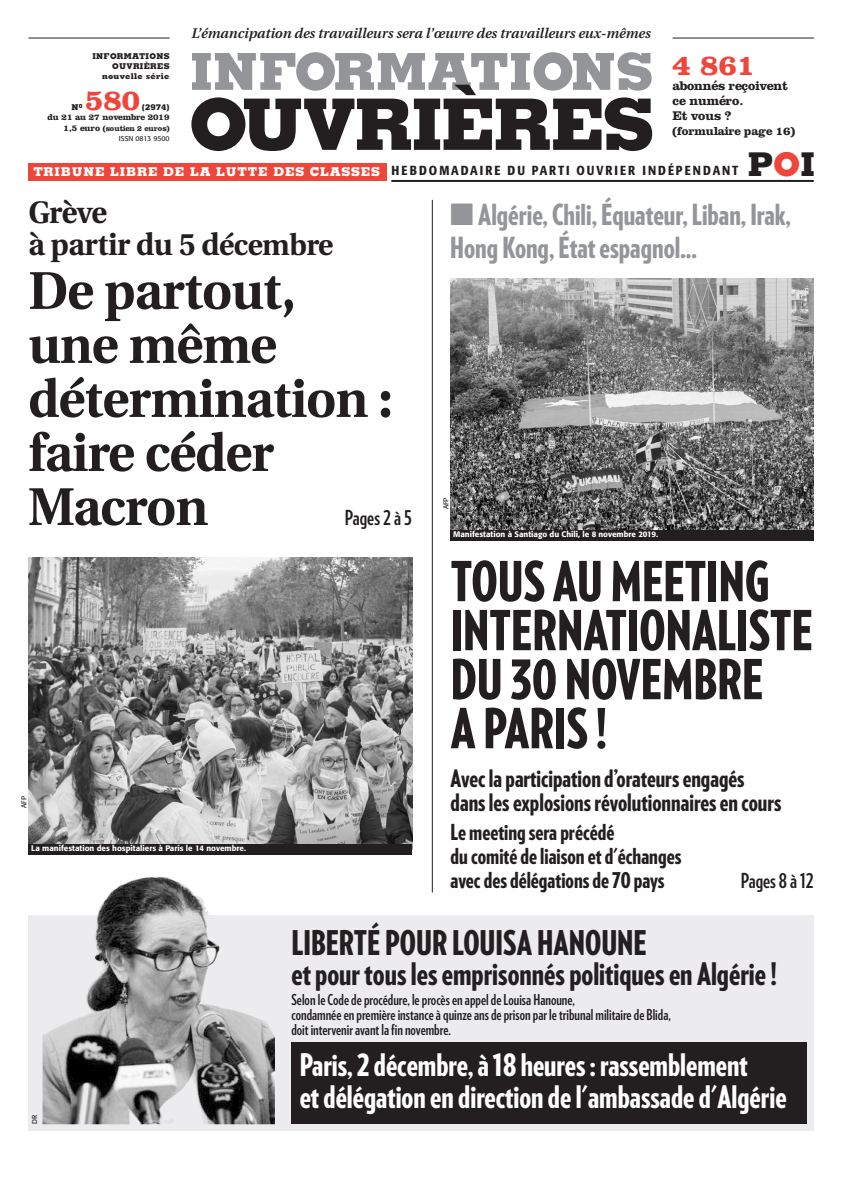
<style>
.page{position:relative;width:842px;height:1191px;background:#fff}
.page>*{position:absolute;margin:0;border:0;box-sizing:border-box;transform-origin:0 0}
.t1{font:800 71px "Memphis";letter-spacing:-.035em;color:#231f20}
.t2{font:900 55px/49px "Guggenheim Compressed";color:#231f20}
.t3{font:700 53px/54px "Utopia";letter-spacing:-.015em;color:#231f20}
.t4{font:800 51px "Memphis";color:#939598}
.t5{font:900 34px "Guggenheim Compressed";color:#231f20}
.t6{font:800 32.7px "Memphis";color:#231f20}
.t7{font:900 31px/32px "Guggenheim Compressed";color:#fff}
.t8{font:900 31px "Guggenheim Compressed";color:#231f20}
.t9{font:700 31px/32px "Utopia";letter-spacing:-.015em;color:#231f20}
.t10{font:700 30px "Clarendon";color:#ef463c}
.t11{font:900 29px/33.2px "Guggenheim Compressed";color:#939598}
.t12{font:900 24px/24px "Guggenheim Compressed";color:#231f20}
.t13{font:900 22px/24px "Guggenheim Compressed";color:#231f20}
.t14{font:700 20.6px "Guggenheim Compressed";color:#231f20}
.t15{font:700 15px/15px "Guggenheim Compressed";color:#231f20}
.t16{font:italic 600 14px "Utopia";color:#231f20}
.t17{font:500 condensed 13px "Formata";letter-spacing:.155em;color:#231f20}
.t18{font:700 13px/15px "Clarendon";color:#231f20}
.t19{font:700 12px "Clarendon";color:#231f20}
.t20{font:700 9px "Clarendon";color:#231f20}
.t21{font:500 8px "Formata";color:#fff}
.t22{font:800 8px/10px "Memphis";letter-spacing:.035em;color:#231f20;text-align:right}
.t23{font:700 8px "Clarendon";letter-spacing:-.03em;color:#231f20}
.t24{font:7px "Formata";color:#231f20}
.s1{font-size:9px}
.s2{font-family:"Memphis";font-weight:800;font-stretch:normal;font-size:12.2px;color:#fff}
.s3{color:#ef463c}
.s4{font-size:30px}
</style>
<div class="page">
<hr style="left:28px;top:38px;width:142px;height:1px;background:#231f20">
<hr style="left:672px;top:38px;width:142px;height:1px;background:#231f20">
<div style="left:28px;top:163px;width:359px;height:18px;background:#ef463c"></div>
<hr style="left:391px;top:180px;width:423px;height:2px;background:#231f20">
<div style="left:28px;top:915px;width:786px;height:216px;background:#ececee"></div>
<img style="left:28px;top:557px;width:384px;height:287px">
<div style="left:28px;top:844px;width:384px;height:10px;background:#231f20"></div>
<img style="left:43px;top:877px;width:232px;height:247px">
<div style="left:291px;top:1042px;width:515px;height:82px;background:#231f20"></div>
<img style="left:450px;top:279px;width:364px;height:251px">
<div style="left:450px;top:530px;width:364px;height:10px;background:#231f20"></div>
<hr style="left:432px;top:200px;width:1px;height:692px;background:#231f20">
<p class="t16" style="left:192px;top:28px;width:461px">L’émancipation des travailleurs sera l’œuvre des travailleurs eux-mêmes</p>
<h3 class="t4" style="left:190px;top:53px;width:464px">INFORMATIONS</h3>
<p class="t22" style="left:92px;top:52px;width:79px">INFORMATIONS<br>OUVRIÈRES nouvelle série</p>
<h3 class="t10" style="left:672px;top:47px;width:84px">4 861</h3>
<p class="t18" style="left:672px;top:78px;width:117px">abonnés reçoivent ce numéro.<br>Et vous ?</p>
<p class="t19" style="left:672px;top:124px;width:124px">(formulaire page 16)</p>
<h1 class="t1" style="left:189px;top:99px;width:467px">OUVRIÈRES</h1>
<h3 class="t10" style="left:85px;top:82px;width:56px">580</h3>
<p class="t22" style="left:142px;top:103px;width:29px">(2974)</p>
<p class="t20" style="left:47px;top:112px;width:124px">du 21 au 27 novembre 2019</p>
<p class="t23" style="left:64px;top:123px;width:107px"><span class="s1">1,5 euro</span> (soutien 2 euros)</p>
<p class="t24" style="left:119px;top:136px;width:52px">ISSN 0813 9500</p>
<p class="t17" style="left:33px;top:166px;width:707px"><span class="s2">TRIBUNE LIBRE DE LA LUTTE DES CLASSES</span> HEBDOMADAIRE DU PARTI OUVRIER INDÉPENDANT</p>
<p class="t22" style="left:72px;top:103px;width:12px">N<sup>0</sup></p>
<h3 class="t6" style="left:748px;top:152px;width:69px">P<span class="s3">O</span>I</h3>
<h3 class="t9" style="left:28px;top:199px;width:306px">Grève<br>à partir du 5 d<span class="s4">écembre</span></h3>
<h3 class="t3" style="left:28px;top:268px;width:366px">De partout, une même détermination : faire céder<br>Macron</h3>
<h3 class="t14" style="left:345px;top:506px;width:69px">Pages 2 à 5</h3>
<p class="t24" style="left:21px;top:808px;width:13px;rotate:-90deg">AFP</p>
<p class="t21" style="left:31px;top:845px;width:216px">La manifestation des hospitaliers à Paris le 14 novembre.</p>
<h3 class="t11" style="left:450px;top:198px;width:342px">■Algérie,Chili,Équateur,Liban, Irak,<br>Hong Kong,Étatespagnol...</h3>
<p class="t24" style="left:443px;top:509px;width:13px;rotate:-90deg">AFP</p>
<p class="t21" style="left:453px;top:531px;width:207px">Manifestation à Santiago du Chili, le 8 novembre 2019.</p>
<h2 class="t2" style="left:451px;top:558px;width:364px">TOUS AUMEETING<br>INTERNATIONALISTE<br>DU 30 NOVEMBRE<br>A PARIS!</h2>
<h3 class="t12" style="left:451px;top:767px;width:332px">Aveclaparticipationd’orateursengagés danslesexplosionsrévolutionnairesencours</h3>
<h3 class="t13" style="left:451px;top:820px;width:232px">Lemeetingseraprécédé ducomitédeliaisonetd'échanges avecdesdélégationsde 70 pays</h3>
<h3 class="t14" style="left:741px;top:869px;width:74px">Pages 8 à12</h3>
<p class="t24" style="left:32px;top:1124px;width:11px;rotate:-90deg">DR</p>
<h3 class="t5" style="left:291px;top:923px;width:357px">LIBERTÉ POUR LOUISA HANOUNE</h3>
<h3 class="t8" style="left:291px;top:956px;width:487px">etpour touslesemprisonnéspolitiquesen Algérie!</h3>
<p class="t15" style="left:291px;top:992px;width:381px">SelonleCodedeprocédure, leprocèsenappeldeLouisa Hanoune, condamnéeenpremièreinstanceàquinzeansdeprisonpar letribunal militairede Blida, doit interveniravant lafinnovembre.</p>
<h3 class="t7" style="left:300px;top:1049px;width:488px">Paris,2décembre,à18 heures: rassemblement etdélégationendirectiondel'ambassaded'Algérie</h3>
</div>
